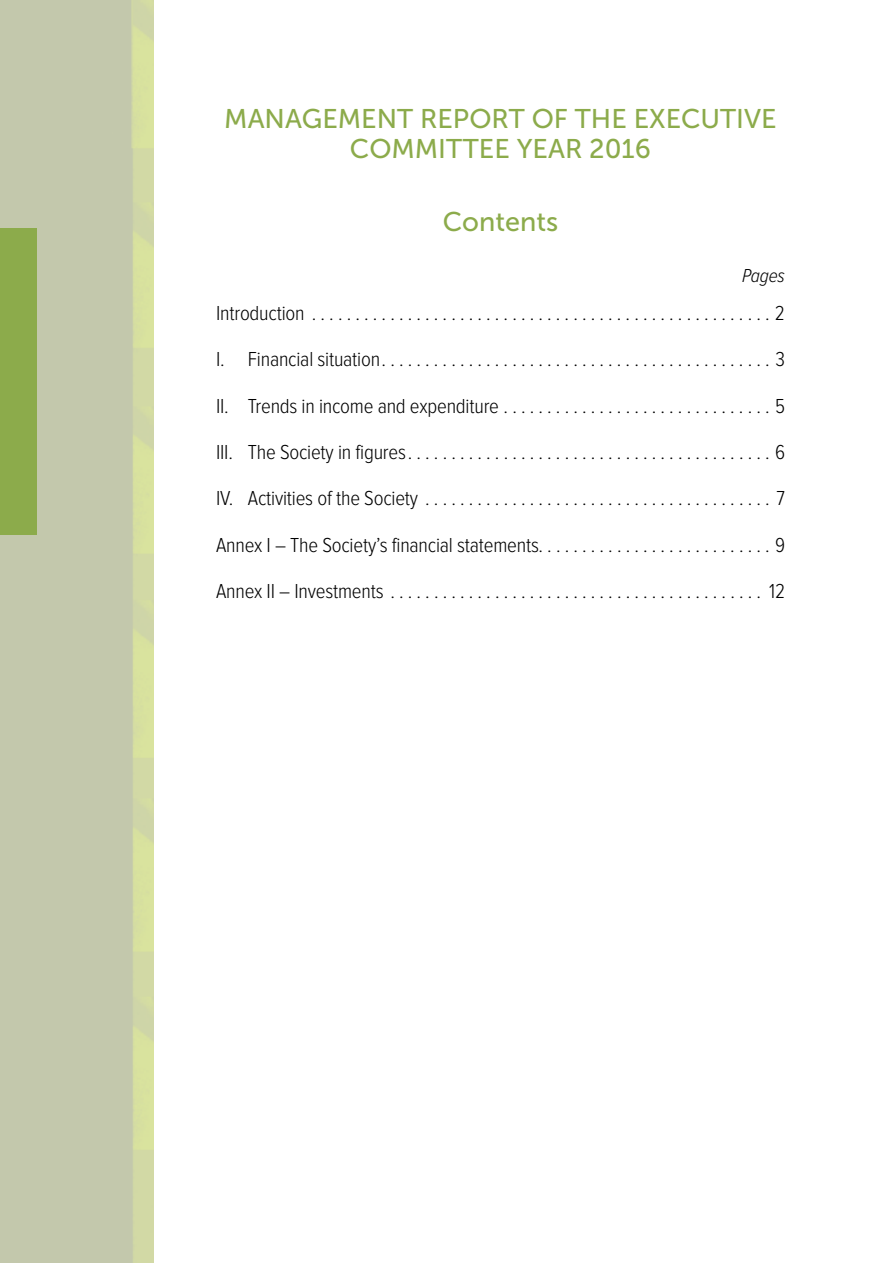
<style>
.page{position:relative;width:893px;height:1263px;background:#fff}
.page>*{position:absolute;margin:0;border:0;box-sizing:border-box;transform-origin:0 0}
.t1{font:27px/30px "Museo Sans 500";color:#8cab4b;text-align:center}
.t2{font:300 21px "Proxima Nova Cond";letter-spacing:-.01em;color:#000}
.t3{font:italic 300 19.5px "Proxima Nova Cond";letter-spacing:-.01em;color:#000}
</style>
<div class="page">
<img style="left:0;top:0;width:154px;height:1263px">
<div style="left:0;top:228px;width:36px;height:306px;background:#8cab4b"></div>
<p class="t1" style="left:224px;top:104px;width:554px">MANAGEMENT REPORT OF THE EXECUTIVE<br>COMMITTEE YEAR 2016</p>
<p class="t1" style="left:443px;top:207px;width:117px">Contents</p>
<p class="t3" style="left:742px;top:267px;width:44px">Pages</p>
<p class="t2" style="left:216px;top:303px;width:570px">Introduction . . . . . . . . . . . . . . . . . . . . . . . . . . . . . . . . . . . . . . . . . . . . . . . . . . . . . 2</p>
<p class="t2" style="left:216px;top:349px;width:570px">I. Financial situation . . . . . . . . . . . . . . . . . . . . . . . . . . . . . . . . . . . . . . . . . . . . . 3</p>
<p class="t2" style="left:216px;top:396px;width:570px">II. Trends in income and expenditure . . . . . . . . . . . . . . . . . . . . . . . . . . . . . . . 5</p>
<p class="t2" style="left:216px;top:442px;width:570px">III. The Society in figures . . . . . . . . . . . . . . . . . . . . . . . . . . . . . . . . . . . . . . . . . . 6</p>
<p class="t2" style="left:216px;top:489px;width:570px">IV. Activities of the Society . . . . . . . . . . . . . . . . . . . . . . . . . . . . . . . . . . . . . . . . 7</p>
<p class="t2" style="left:216px;top:535px;width:570px">Annex I – The Society’s financial statements. . . . . . . . . . . . . . . . . . . . . . . . . . . 9</p>
<p class="t2" style="left:216px;top:582px;width:570px">Annex II – Investments . . . . . . . . . . . . . . . . . . . . . . . . . . . . . . . . . . . . . . . . . . . 12</p>
</div>
